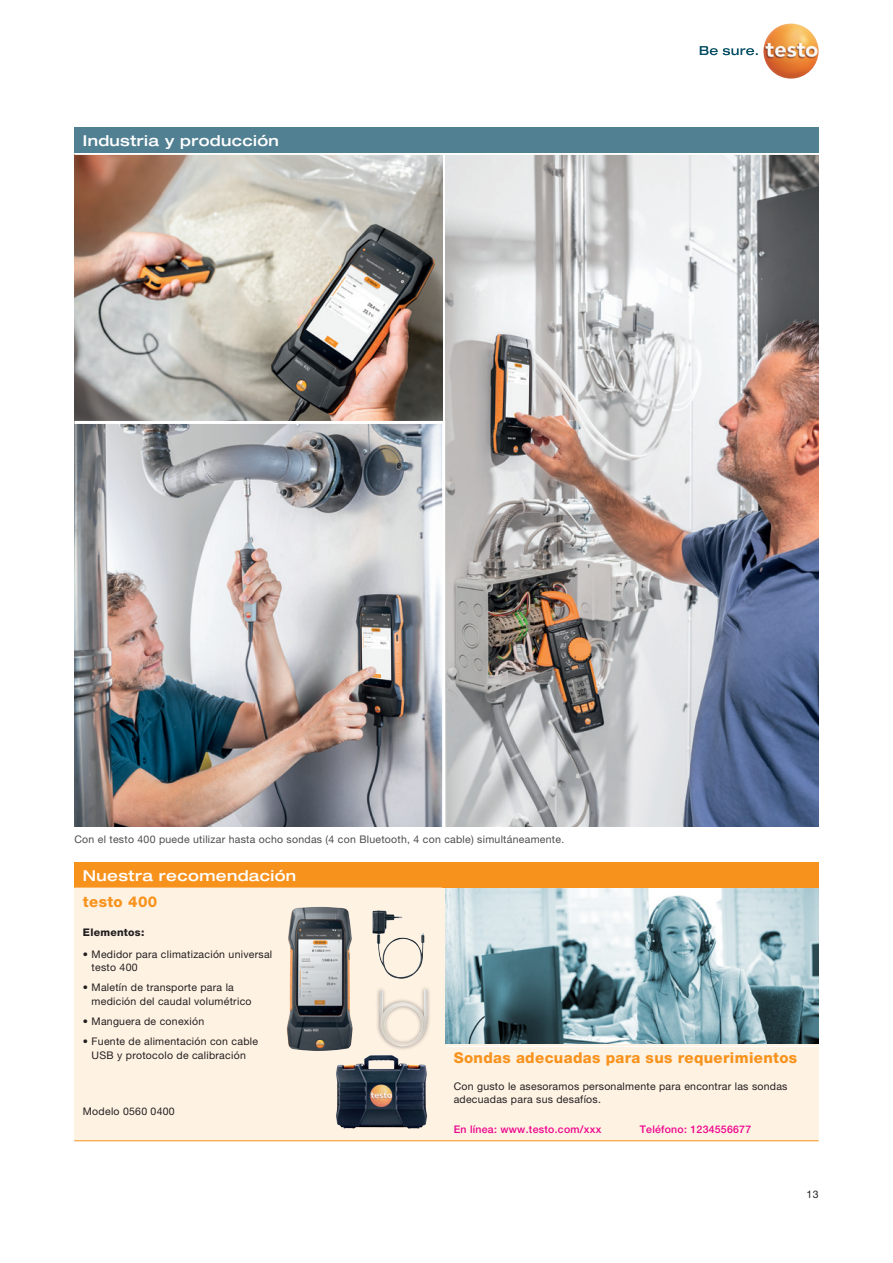
<style>
.page{position:relative;width:893px;height:1263px;background:#fff}
.page>*{position:absolute;margin:0;border:0;box-sizing:border-box;transform-origin:0 0}
.t1{font:800 15px "Helvetica Neue LTW1 G";letter-spacing:.025em;color:#f7931d}
.t2{font:500 expanded 15px "Helvetica Neue LTW1 G";letter-spacing:.025em;color:#fff}
.t3{font:10.5px/13.5px "Helvetica Neue LTW1 G";letter-spacing:.025em;color:#231f20}
.t4{font:500 10.5px "Helvetica Neue LTW1 G";letter-spacing:.025em;color:#ed028c}
.t5{font:800 10.5px "Helvetica Neue LTW1 G";letter-spacing:.025em;color:#231f20}
</style>
<div class="page">
<svg style="left:700px;top:46px;width:58px;height:9px"></svg>
<img style="left:763px;top:23px;width:56px;height:56px;border-radius:28px">
<img style="left:74px;top:424px;width:368px;height:403px">
<img style="left:74px;top:155px;width:368px;height:266px">
<img style="left:445px;top:155px;width:374px;height:672px">
<div style="left:74px;top:128px;width:745px;height:25px;background:#518093"></div>
<div style="left:74px;top:862px;width:745px;height:26px;background:#f7931d"></div>
<div style="left:74px;top:888px;width:745px;height:253px;background:#fef2e3"></div>
<hr style="left:74px;top:1140px;width:745px;height:1px;background:#f7931d">
<img style="left:336px;top:1055px;width:91px;height:73px">
<img style="left:287px;top:907px;width:66px;height:144px">
<img style="left:372px;top:910px;width:53px;height:69px">
<div style="left:375px;top:985px;width:57px;height:66px;background:#231f20;opacity:.5"></div>
<img style="left:380px;top:989px;width:48px;height:57px">
<img style="left:445px;top:888px;width:374px;height:155px">
<hr style="left:447px;top:1046px;width:370px;height:1px;background:#fff">
<h1 class="t2" style="left:83px;top:131px;width:197px">Industria y producción</h1>
<p class="t3" style="left:74px;top:832px;width:491px">Con el testo 400 puede utilizar hasta ocho sondas (4 con Bluetooth, 4 con cable) simultáneamente.</p>
<h1 class="t2" style="left:83px;top:866px;width:215px">Nuestra recomendación</h1>
<h1 class="t1" style="left:83px;top:892px;width:76px">testo 400</h1>
<p class="t5" style="left:83px;top:926px;width:63px">Elementos:</p>
<p class="t3" style="left:92px;top:947px;width:182px;text-indent:-9px">• Medidor para climatización universal testo 400</p>
<p class="t3" style="left:92px;top:981px;width:161px;text-indent:-9px">• Maletín de transporte para la medición del caudal volumétrico</p>
<p class="t3" style="left:83px;top:1014px;width:123px">• Manguera de conexión</p>
<p class="t3" style="left:83px;top:1035px;width:177px;text-align:center">• Fuente de alimentación con cable<br>USB y protocolo de calibración</p>
<p class="t3" style="left:83px;top:1104px;width:93px">Modelo 0560 0400</p>
<h1 class="t1" style="left:454px;top:1049px;width:345px">Sondas adecuadas para sus requerimientos</h1>
<p class="t3" style="left:454px;top:1079px;width:335px">Con gusto le asesoramos personalmente para encontrar las sondas adecuadas para sus desafíos.</p>
<p class="t4" style="left:454px;top:1123px;width:149px">En línea: www.testo.com/xxx</p>
<p class="t4" style="left:640px;top:1123px;width:113px">Teléfono: 1234556677</p>
<p class="t3" style="left:807px;top:1187px;width:13px">13</p>
</div>
